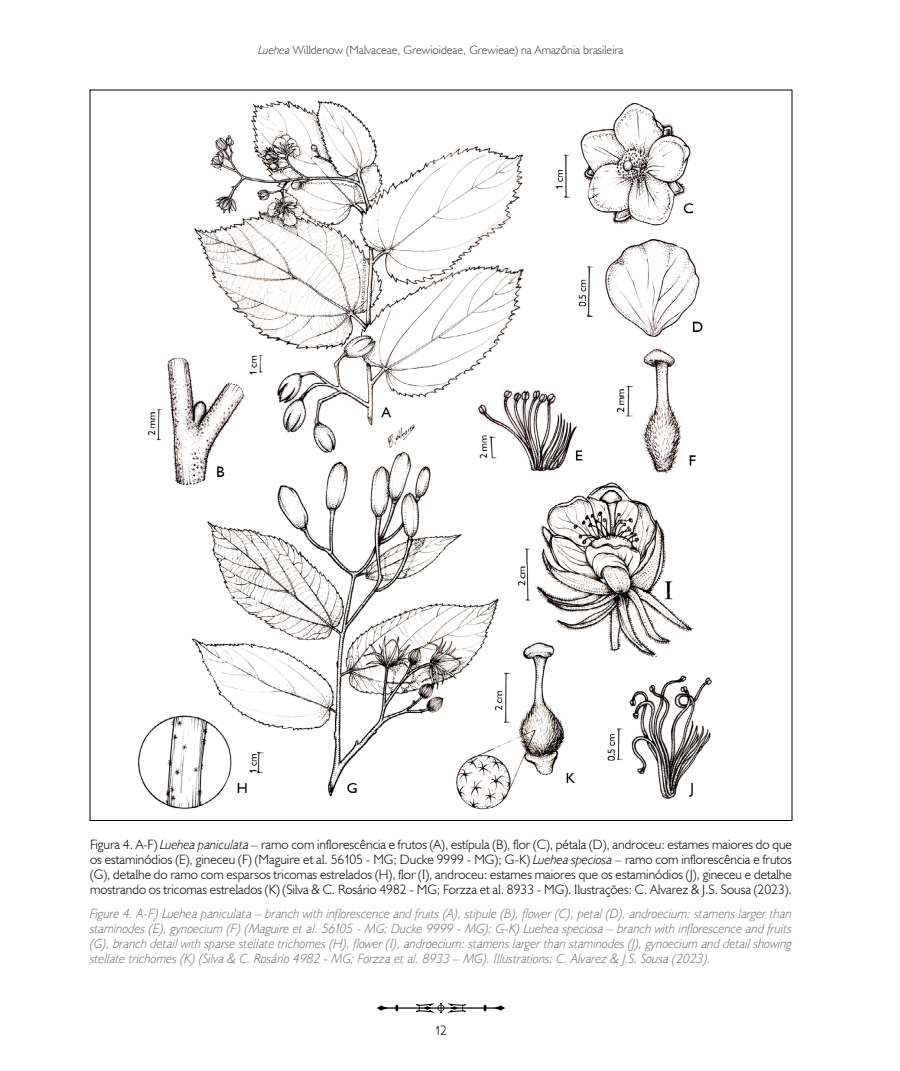
<style>
.page{position:relative;width:900px;height:1071px;background:#fff}
.page>*{position:absolute;margin:0;border:0;box-sizing:border-box;transform-origin:0 0}
.LEGENDAS_FIGURES{font:italic 13.5px/15px "MPEG";color:#707172;text-align:justify}
.LEGENDAS_FIGURAS{font:13.5px/15px "MPEG";color:#000;text-align:justify}
.t1{font:12px "MPEG";color:#3e3d40}
.s1{font-style:italic}
</style>
<div class="page">
<svg style="left:376px;top:1003px;width:130px;height:10px"></svg>
<img style="left:137px;top:100px;width:575px;height:710px">
<p class="t1" style="left:259px;top:43px;width:366px"><span class="s1">Luehea</span> Willdenow (Malvaceae, Grewioideae, Grewieae) na Amazônia brasileira</p>
<p class="LEGENDAS_FIGURAS" style="left:90px;top:837px;width:704px">Figura 4. A-F) <span class="s1">Luehea paniculata –</span> ramo com inflorescência e frutos (A), estípula (B), flor (C), pétala (D), androceu: estames maiores do que os estaminódios (E), gineceu (F) (Maguire et al. 56105 - MG; Ducke 9999 - MG); G-K) <span class="s1">Luehea speciosa –</span> ramo com inflorescência e frutos (G), detalhe do ramo com esparsos tricomas estrelados (H), flor (I), androceu: estames maiores que os estaminódios (J), gineceu e detalhe mostrando os tricomas estrelados (K) (Silva &amp; C. Rosário 4982 - MG; Forzza et al. 8933 - MG). Ilustrações: C. Alvarez &amp; J.S. Sousa (2023).</p>
<p class="LEGENDAS_FIGURES" style="left:90px;top:906px;width:704px">Figure 4. A-F) Luehea paniculata – branch with inflorescence and fruits (A), stipule (B), flower (C), petal (D), androecium: stamens larger than staminodes (E), gynoecium (F) (Maguire et al. 56105 - MG; Ducke 9999 - MG); G-K) Luehea speciosa – branch with inflorescence and fruits (G), branch detail with sparse stellate trichomes (H), flower (I), androecium: stamens larger than staminodes (J), gynoecium and detail showing stellate trichomes (K) (Silva &amp; C. Rosário 4982 - MG; Forzza et al. 8933 – MG). Illustrations: C. Alvarez &amp; J.S. Sousa (2023).</p>
<p class="LEGENDAS_FIGURAS" style="left:435px;top:1023px;width:13px">12</p>
</div>
